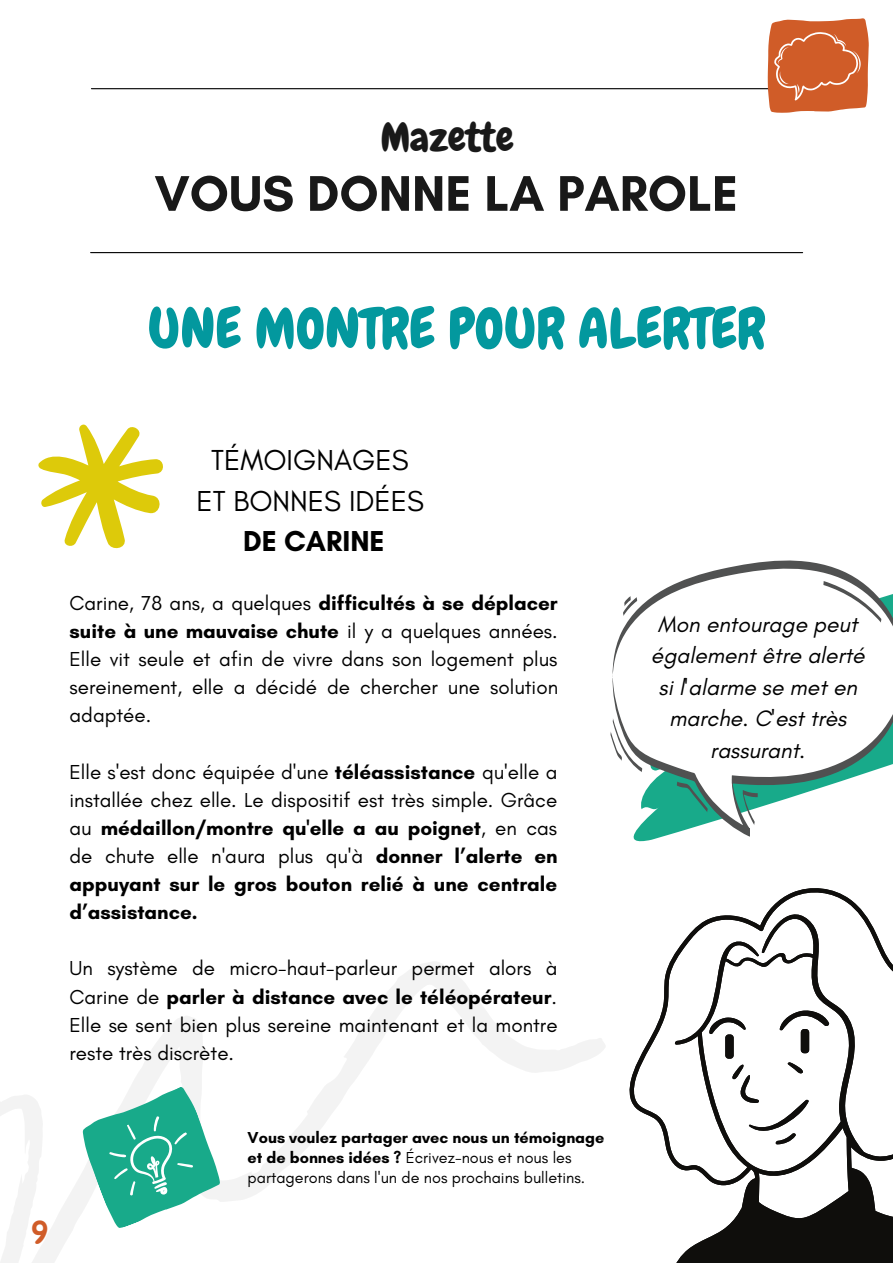
<style>
.page{position:relative;width:893px;height:1264px;background:#fff}
.page>*{position:absolute;margin:0;border:0;box-sizing:border-box;transform-origin:0 0}
.t1{font:55.5px "Chewy";color:#03989e}
.t2{font:700 51px "Glacial Indifference";color:#191919}
.t3{font:40.2px "Chewy";color:#191919}
.t4{font:31.35px "Chewy";color:#d05c28}
.t5{font:29.4px/40.5px "Glacial Indifference";color:#000;text-align:center}
.t6{font:700 29.4px "Glacial Indifference";color:#000}
.t7{font:italic 22.8px/31.5px "Glacial Indifference";color:#000;text-align:center}
.t8{font:20.55px/28px "Glacial Indifference";color:#000;text-align:justify}
.t9{font:700 20.55px/28px "Glacial Indifference";color:#000;text-align:justify}
.t10{font:16.2px/19.6px "Glacial Indifference";color:#000}
.s1{font-weight:700}
.s2{font-weight:400}
</style>
<div class="page">
<hr style="left:91px;top:252px;width:711px;height:1px;background:#000">
<svg style="left:612px;top:560px;width:280px;height:276px"></svg>
<svg style="left:823px;top:581px;width:58px;height:41px"></svg>
<svg style="left:610px;top:718px;width:32px;height:54px"></svg>
<svg style="left:742px;top:790px;width:15px;height:35px"></svg>
<svg style="left:676px;top:781px;width:32px;height:31px"></svg>
<svg style="left:622px;top:596px;width:15px;height:20px"></svg>
<svg style="left:0;top:962px;width:605px;height:300px"></svg>
<svg style="left:76px;top:1084px;width:150px;height:146px"></svg>
<svg style="left:38px;top:424px;width:125px;height:125px"></svg>
<hr style="left:91px;top:88px;width:712px;height:1px;background:#000">
<svg style="left:767px;top:18px;width:101px;height:95px;background:#d57042"></svg>
<svg style="left:629px;top:888px;width:263px;height:374px"></svg>
<h3 class="t3" style="left:380px;top:112px;width:135px">Mazette</h3>
<h2 class="t2" style="left:154px;top:162px;width:585px">VOUS DONNE LA PAROLE</h2>
<h1 class="t1" style="left:148px;top:293px;width:619px">UNE MONTRE POUR ALERTER</h1>
<h3 class="t5" style="left:196px;top:440px;width:229px">TÉMOIGNAGES<br>ET BONNES IDÉES</h3>
<h3 class="t6" style="left:243px;top:523px;width:143px">DE CARINE</h3>
<p class="t8" style="left:70px;top:588px;width:490px">Carine, 78 ans, a quelques <span class="s1">difficultés à se déplacer suite à une mauvaise chute</span> il y a quelques années.<br>Elle vit seule et afin de vivre dans son logement plus sereinement, elle a décidé de chercher une solution adaptée.</p>
<p class="t9" style="left:70px;top:757px;width:489px"><span class="s2">Elle s'est donc équipée d'une</span> téléassistance <span class="s2">qu'elle a installée chez elle. Le dispositif est très simple. Grâce au</span> médaillon/montre qu'elle a au poignet<span class="s2">, en cas de chute elle n'aura plus qu'à</span> donner l’alerte en appuyant sur le gros bouton relié à une centrale d’assistance.</p>
<p class="t8" style="left:70px;top:954px;width:489px">Un système de micro-haut-parleur permet alors à Carine de <span class="s1">parler à distance avec le téléopérateur</span>.<br>Elle se sent bien plus sereine maintenant et la montre reste très discrète.</p>
<h3 class="t4" style="left:31px;top:1211px;width:18px">9</h3>
<p class="t10" style="left:247px;top:1127px;width:358px"><span class="s1">Vous voulez partager avec nous un témoignage et de bonnes idées ?</span> Écrivez-nous et nous les partagerons dans l'un de nos prochains bulletins.</p>
<p class="t7" style="left:650px;top:608px;width:215px">Mon entourage peut également être alerté si l'alarme se met en marche. C'est très rassurant.</p>
</div>
